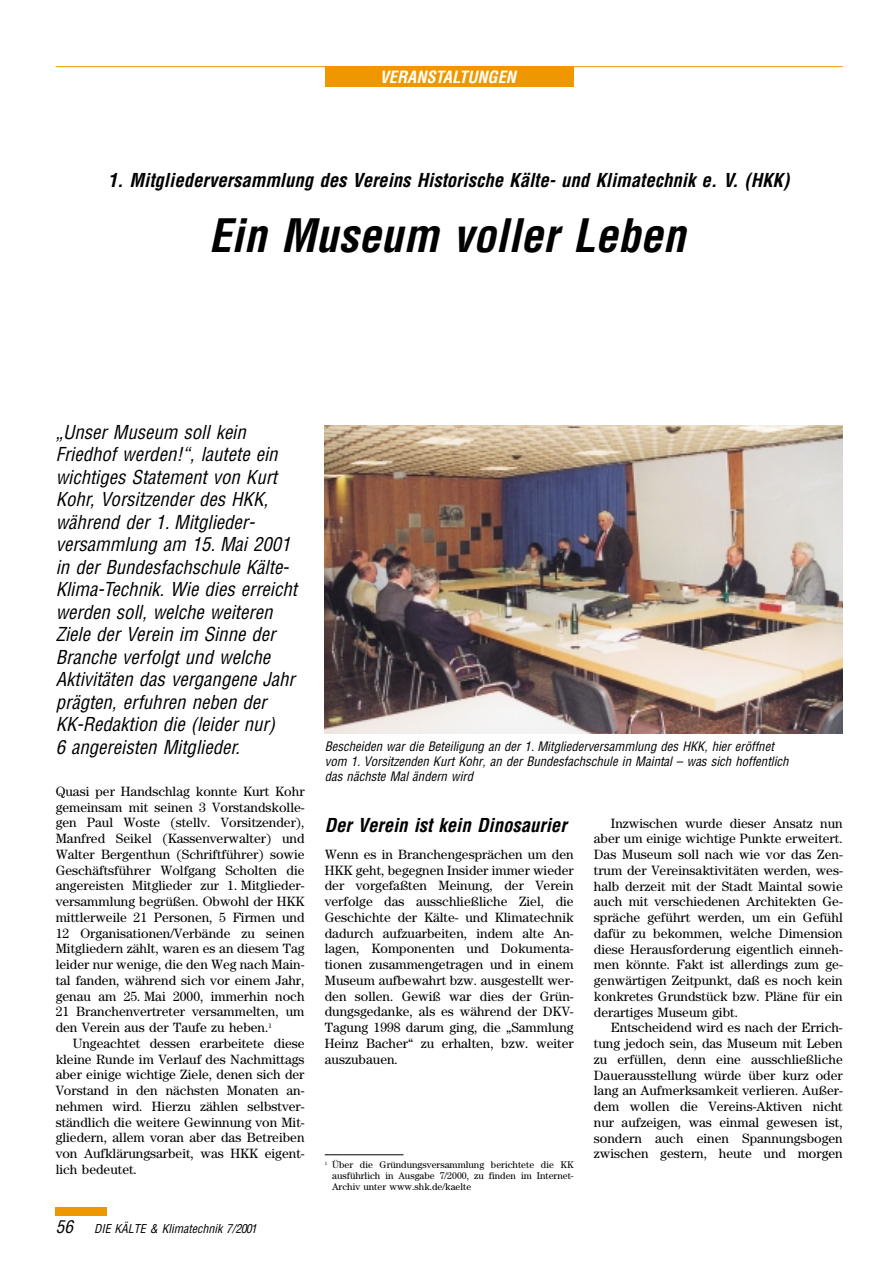
<style>
.page{position:relative;width:893px;height:1263px;background:#fff}
.page>*{position:absolute;margin:0;border:0;box-sizing:border-box;transform-origin:0 0}
.t1{font:italic 700 condensed 45px "Helvetica";color:#000}
.t2{font:italic condensed 18.75px/22.5px "Helvetica";color:#000}
.t3{font:italic 700 condensed 18.75px "Helvetica";color:#000}
.t4{font:italic 700 condensed 16.5px "Helvetica";color:#fff}
.t5{font:13.5px/15.8px "Century";color:#000;text-align:justify}
.t6{font:italic condensed 12.75px/15px "Helvetica";color:#000}
.t7{font:italic condensed 12px "Helvetica";color:#000}
.t8{font:9.75px/11.2px "Century";color:#000;text-align:justify}
.s1{font-size:17.25px}
</style>
<div class="page">
<div style="left:56px;top:1208px;width:51px;height:8px;background:#ee9700"></div>
<div style="left:325px;top:67px;width:248px;height:20px;background:#ee9700"></div>
<hr style="left:56px;top:66px;width:786px;height:1px;background:#ee9700">
<hr style="left:325px;top:1154px;width:78px;height:1px;background:#000">
<img style="left:325px;top:425px;width:517px;height:308px">
<p class="t4" style="left:379px;top:71px;width:138px">VERANSTALTUNGEN</p>
<h2 class="t3" style="left:108px;top:173px;width:683px">1. Mitgliederversammlung des Vereins Historische Kälte- und Klimatechnik e. V. (HKK)</h2>
<h1 class="t1" style="left:209px;top:218px;width:478px">Ein Museum voller Leben</h1>
<p class="t2" style="left:56px;top:422px;width:243px">„Unser Museum soll kein<br>Friedhof werden!“, lautete ein wichtiges Statement von Kurt<br>Kohr, Vorsitzender des HKK, während der 1. Mitglieder&shy;versammlung am 15. Mai 2001 in der Bundesfachschule Kälte-<br>Klima-Technik. Wie dies erreicht werden soll, welche weiteren<br>Ziele der Verein im Sinne der<br>Branche verfolgt und welche<br>Aktivitäten das vergangene Jahr prägten, erfuhren neben der<br>KK-Redaktion die (leider nur)<br>6 angereisten Mitglieder.</p>
<p class="t5" style="left:56px;top:785px;width:250px">Quasi per Handschlag konnte Kurt Kohr gemeinsam mit seinen 3 Vorstandskolle&shy;gen Paul Woste (stellv. Vorsitzender), Manfred Seikel (Kassenverwalter) und Walter Bergenthun (Schriftführer) sowie Geschäftsführer Wolfgang Scholten die angereisten Mitglieder zur 1. Mitglieder&shy;versammlung begrüßen. Obwohl der HKK mittlerweile 21 Personen, 5 Firmen und 12 Organisationen/Verbände zu seinen Mitgliedern zählt, waren es an diesem Tag leider nur wenige, die den Weg nach Main&shy;tal fanden, während sich vor einem Jahr, genau am 25. Mai 2000, immerhin noch 21 Branchenvertreter versammelten, um den Verein aus der Taufe zu heben.<sup>1</sup></p>
<p class="t5" style="left:56px;top:1037px;width:250px;text-indent:17px">Ungeachtet dessen erarbeitete diese kleine Runde im Verlauf des Nachmittags aber einige wichtige Ziele, denen sich der Vorstand in den nächsten Monaten an&shy;nehmen wird. Hierzu zählen selbstver&shy;ständlich die weitere Gewinnung von Mit&shy;gliedern, allem voran aber das Betreiben von Aufklärungsarbeit, was HKK eigent&shy;lich bedeutet.</p>
<p class="t7" style="left:56px;top:1224px;width:203px"><span class="s1">56</span> DIE KÄLTE &amp; Klimatechnik 7/2001</p>
<p class="t6" style="left:325px;top:740px;width:465px">Bescheiden war die Beteiligung an der 1. Mitgliederversammlung des HKK, hier eröffnet vom 1. Vorsitzenden Kurt Kohr, an der Bundesfachschule in Maintal – was sich hoffentlich das nächste Mal ändern wird</p>
<h2 class="t3" style="left:325px;top:818px;width:243px">Der Verein ist kein Dinosaurier</h2>
<p class="t5" style="left:325px;top:848px;width:250px">Wenn es in Branchengesprächen um den HKK geht, begegnen Insider immer wieder der vorgefaßten Meinung, der Verein verfolge das ausschließliche Ziel, die Geschichte der Kälte- und Klimatechnik dadurch aufzuarbeiten, indem alte An&shy;lagen, Komponenten und Dokumenta&shy;tionen zusammengetragen und in einem Museum aufbewahrt bzw. ausgestellt wer&shy;den sollen. Gewiß war dies der Grün&shy;dungsgedanke, als es während der DKV-Tagung 1998 darum ging, die „Sammlung Heinz Bacher“ zu erhalten, bzw. weiter auszubauen.</p>
<p class="t8" style="left:332px;top:1160px;width:243px;text-indent:-7px"><sup>1</sup> Über die Gründungsversammlung berichtete die KK ausführlich in Ausgabe 7/2000, zu finden im Internet-Archiv unter www.shk.de/kaelte</p>
<p class="t5" style="left:594px;top:816px;width:250px;text-indent:17px">Inzwischen wurde dieser Ansatz nun aber um einige wichtige Punkte erweitert.<br>Das Museum soll nach wie vor das Zen&shy;trum der Vereinsaktivitäten werden, wes&shy;halb derzeit mit der Stadt Maintal sowie auch mit verschiedenen Architekten Ge&shy;spräche geführt werden, um ein Gefühl dafür zu bekommen, welche Dimension diese Herausforderung eigentlich einneh&shy;men könnte. Fakt ist allerdings zum ge&shy;genwärtigen Zeitpunkt, daß es noch kein konkretes Grundstück bzw. Pläne für ein derartiges Museum gibt.</p>
<p class="t5" style="left:594px;top:1021px;width:250px;text-indent:17px">Entscheidend wird es nach der Errich&shy;tung jedoch sein, das Museum mit Leben zu erfüllen, denn eine ausschließliche Dauerausstellung würde über kurz oder lang an Aufmerksamkeit verlieren. Außer&shy;dem wollen die Vereins-Aktiven nicht nur aufzeigen, was einmal gewesen ist, sondern auch einen Spannungsbogen zwischen gestern, heute und morgen</p>
</div>
